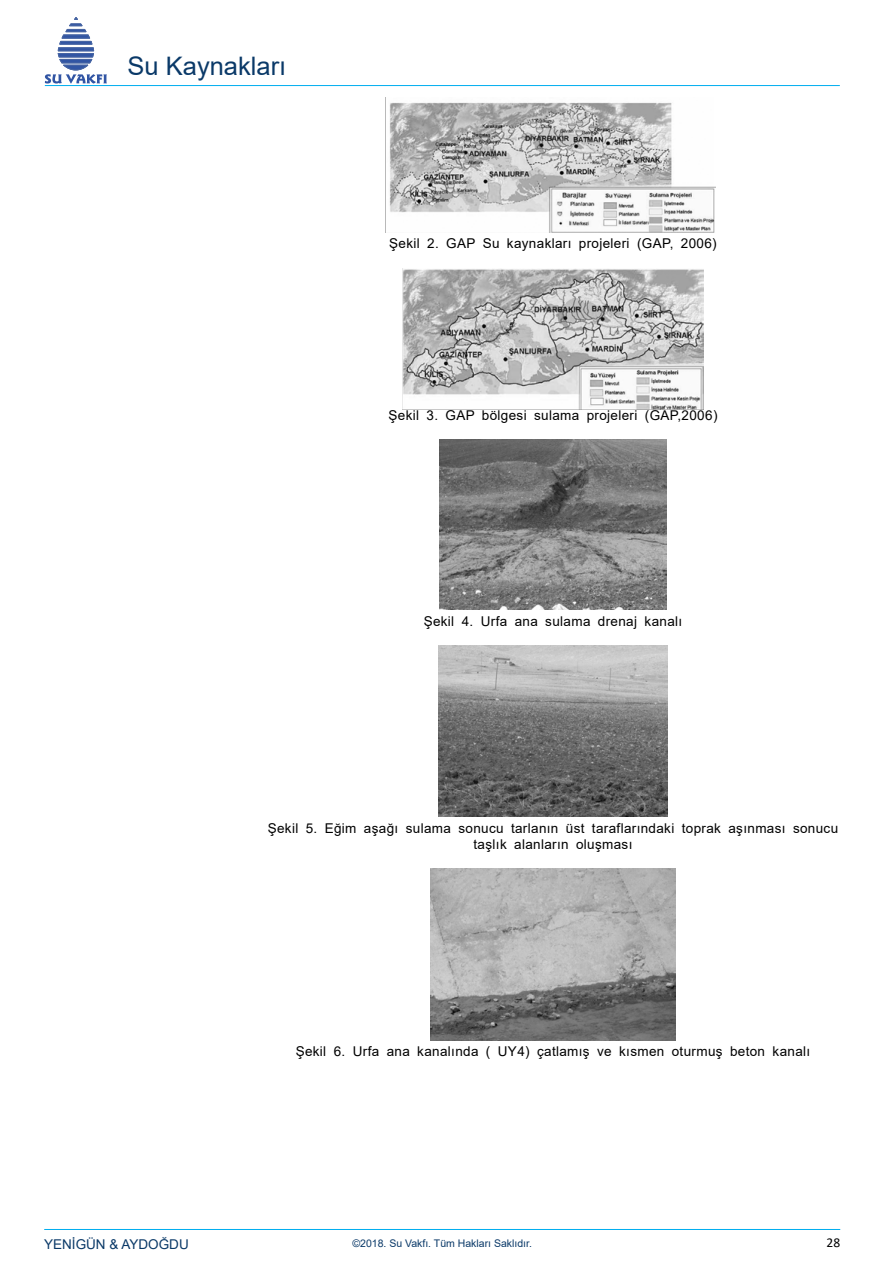
<style>
.page{position:relative;width:893px;height:1263px;background:#fff}
.page>*{position:absolute;margin:0;border:0;box-sizing:border-box;transform-origin:0 0}
.t1{font:25.5px "Arial";color:#0a3968}
.t2{font:13.5px/16.2px "Arial";letter-spacing:.025em;color:#000;text-align:center}
.t3{font:13.5px "Arial";color:#0a3968}
.t4{font:13.5px "Calibri";color:#000}
.t5{font:10.5px "Arial";color:#0a3968}
</style>
<div class="page">
<svg style="left:60px;top:17px;width:32px;height:27px"></svg>
<div style="left:58px;top:48px;width:36px;height:3px;border:1px solid #4765a3"></div>
<svg style="left:45px;top:53px;width:62px;height:31px"></svg>
<hr style="left:44px;top:1229px;width:796px;height:1px;background:#00aeef">
<hr style="left:45px;top:85px;width:795px;height:1px;background:#00aeef">
<img style="left:385px;top:98px;width:330px;height:134px">
<img style="left:402px;top:268px;width:302px;height:141px">
<img style="left:440px;top:440px;width:226px;height:170px">
<img style="left:439px;top:646px;width:228px;height:171px">
<img style="left:430px;top:869px;width:245px;height:171px">
<h1 class="t1" style="left:128px;top:49px;width:160px">Su Kaynakları</h1>
<p class="t2" style="left:389px;top:235px;width:329px">Şekil 2. GAP Su kaynakları projeleri (GAP, 2006)</p>
<p class="t2" style="left:388px;top:407px;width:330px">Şekil 3. GAP bölgesi sulama projeleri (GAP,2006)</p>
<p class="t2" style="left:424px;top:613px;width:260px">Şekil 4. Urfa ana sulama drenaj kanalı</p>
<p class="t2" style="left:268px;top:820px;width:572px">Şekil 5. Eğim aşağı sulama sonucu tarlanın üst taraflarındaki toprak aşınması sonucu taşlık alanların oluşması</p>
<p class="t2" style="left:296px;top:1043px;width:516px">Şekil 6. Urfa ana kanalında ( UY4) çatlamış ve kısmen oturmuş beton kanalı</p>
<p class="t3" style="left:44px;top:1235px;width:146px">YENİGÜN &amp; AYDOĞDU</p>
<p class="t5" style="left:352px;top:1236px;width:181px">©2018. Su Vakfı. Tüm Hakları Saklıdır.</p>
<p class="t4" style="left:827px;top:1233px;width:15px">28</p>
</div>
